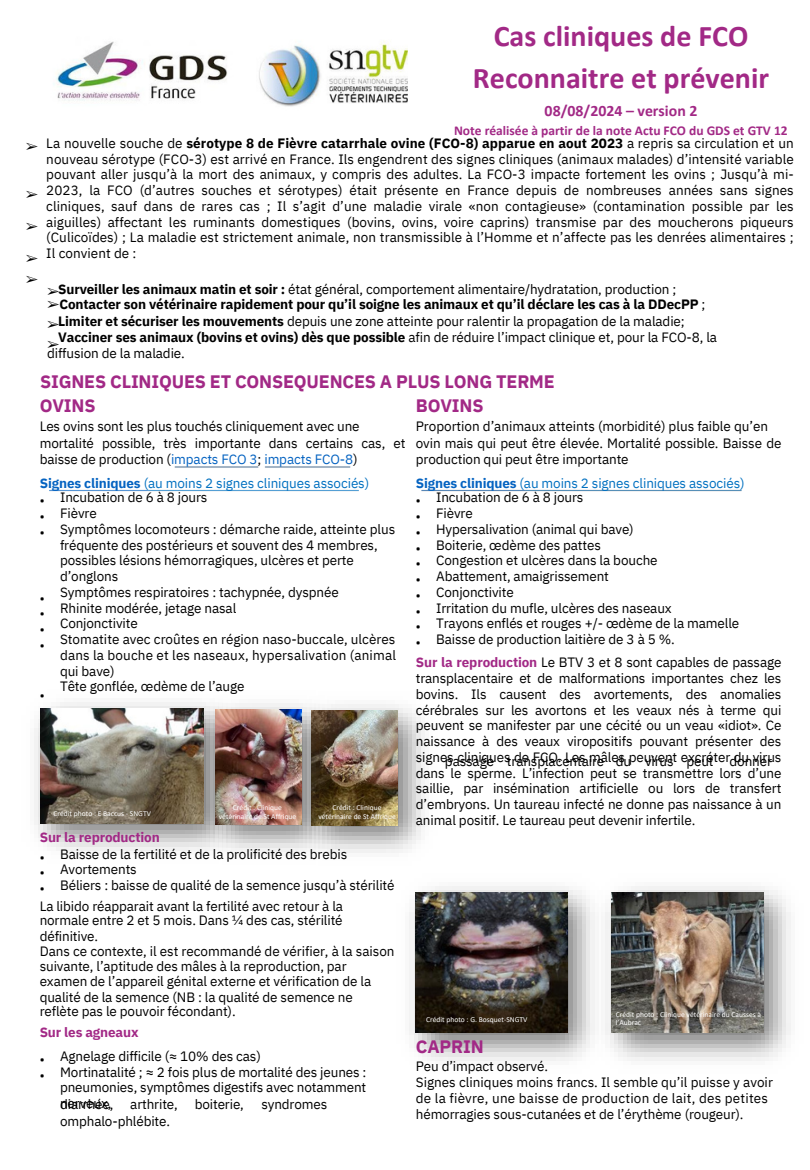
<style>
.page{position:relative;width:810px;height:1170px;background:#fff}
.page>*{position:absolute;margin:0;border:0;box-sizing:border-box;transform-origin:0 0}
.t1{font:700 30px/41.7px "Calibri";color:#a22986;text-align:center}
.t2{font:700 18px "IBM Plex Sans";letter-spacing:-.01em;color:#a22986}
.t3{font:700 15.9px "Calibri";color:#a22986}
.t4{font:13.5px/15.8px "IBM Plex Sans";letter-spacing:-.01em;color:#000}
.t5{font:13.5px "IBM Plex Sans";letter-spacing:-.01em;color:#0070c0}
.t6{font:700 13.5px "IBM Plex Sans";letter-spacing:-.01em;color:#000}
.t7{font:700 13.5px "Calibri";color:#a22986}
.t8{font:700 13.5px "IBM Plex Sans";letter-spacing:-.01em;color:#a22986}
.t9{font:13.5px/15.8px "IBM Plex Sans Cond";color:#000;text-align:justify}
.t10{font:13.5px "Free Serif";color:#000}
.t11{font:7.5px/9px "Calibri";color:#fff;text-align:center}
.s1{font-weight:700}
.s2{font-family:"Free Serif";font-weight:400}
.s3{font-weight:400}
.s4{color:#0563c1}
.s5{font-weight:700;color:#0563c1}
.s6{font-weight:700;color:#a22986}
</style>
<div class="page">
<img style="left:49px;top:489px;width:310px;height:3px">
<img style="left:174px;top:466px;width:177px;height:2px">
<img style="left:421px;top:489px;width:321px;height:3px">
<img style="left:345px;top:704px;width:80px;height:149px">
<img style="left:345px;top:710px;width:53px;height:115px">
<img style="left:611px;top:886px;width:180px;height:175px">
<img style="left:611px;top:892px;width:152px;height:141px">
<img style="left:409px;top:886px;width:202px;height:175px">
<img style="left:415px;top:892px;width:152px;height:141px">
<img style="left:34px;top:702px;width:158px;height:149px">
<img style="left:41px;top:709px;width:151px;height:114px">
<img style="left:192px;top:702px;width:153px;height:151px">
<img style="left:215px;top:710px;width:87px;height:114px">
<img style="left:53px;top:41px;width:174px;height:60px">
<img style="left:259px;top:41px;width:149px;height:66px">
<p class="t10" style="left:26px;top:139px;width:14px">➢</p>
<p class="t10" style="left:26px;top:187px;width:14px">➢</p>
<h3 class="t10" style="left:26px;top:219px;width:14px">➢</h3>
<h3 class="t10" style="left:26px;top:251px;width:14px">➢</h3>
<h3 class="t10" style="left:26px;top:272px;width:14px">➢</h3>
<h1 class="t1" style="left:473px;top:18px;width:298px">Cas cliniques de FCO<br>Reconnaitre et prévenir</h1>
<p class="t3" style="left:545px;top:104px;width:154px">08/08/2024 – version 2</p>
<p class="t7" style="left:454px;top:125px;width:335px">Note réalisée à partir de la note Actu FCO du GDS et GTV 12</p>
<h3 class="t4" style="left:46px;top:135px;width:749px;text-align:justify">La nouvelle souche de <span class="s1">sérotype 8 de Fièvre catarrhale ovine (FCO-8) apparue en aout 2023</span> a repris sa circulation et un nouveau sérotype (FCO-3) est arrivé en France. Ils engendrent des signes cliniques (animaux malades) d’intensité variable pouvant aller jusqu’à la mort des animaux, y compris des adultes. La FCO-3 impacte fortement les ovins ; Jusqu’à mi-2023, la FCO (d’autres souches et sérotypes) était présente en France depuis de nombreuses années sans signes cliniques, sauf dans de rares cas ; Il s’agit d’une maladie virale «non contagieuse» (contamination possible par les aiguilles) affectant les ruminants domestiques (bovins, ovins, voire caprins) transmise par des moucherons piqueurs (Culicoïdes) ; La maladie est strictement animale, non transmissible à l’Homme et n’affecte pas les denrées alimentaires ; Il convient de :</h3>
<p class="t4" style="left:58px;top:281px;width:620px"><span class="s1">Surveiller les animaux matin et soir :</span> état général, comportement alimentaire/hydratation, production ;</p>
<p class="t6" style="left:47px;top:295px;width:660px"><span class="s2">➢</span>Contacter son vétérinaire rapidement pour qu’il soigne les animaux et qu’il déclare les cas à la DDecPP <span class="s3">;</span></p>
<p class="t4" style="left:58px;top:313px;width:660px"><span class="s1">Limiter et sécuriser les mouvements</span> depuis une zone atteinte pour ralentir la propagation de la maladie;<br><span class="s1">Vacciner ses animaux (bovins et ovins) dès que possible</span> afin de réduire l’impact clinique et, pour la FCO-8, la</p>
<p class="t4" style="left:47px;top:346px;width:139px">diffusion de la maladie.</p>
<p class="t10" style="left:47px;top:284px;width:14px">➢</p>
<p class="t10" style="left:47px;top:317px;width:14px">➢</p>
<h3 class="t10" style="left:47px;top:337px;width:14px">➢</h3>
<h3 class="t2" style="left:40px;top:369px;width:516px">SIGNES CLINIQUES ET CONSEQUENCES A PLUS LONG TERME</h3>
<h1 class="t2" style="left:40px;top:394px;width:57px">OVINS</h1>
<h1 class="t4" style="left:40px;top:418px;width:367px;line-height:16.4px">Les ovins sont les plus touchés cliniquement avec une mortalité possible, très importante dans certains cas, et baisse de production (<span class="s4">impacts FCO 3</span>; <span class="s4">impacts FCO-8</span>)</h1>
<h1 class="t5" style="left:40px;top:474px;width:331px"><span class="s5">Signes cliniques</span> (au moins 2 signes cliniques associés)</h1>
<h3 class="t2" style="left:416px;top:394px;width:69px">BOVINS</h3>
<h3 class="t4" style="left:416px;top:418px;width:367px;line-height:16.4px">Proportion d’animaux atteints (morbidité) plus faible qu’en ovin mais qui peut être élevée. Mortalité possible. Baisse de production qui peut être importante</h3>
<h3 class="t5" style="left:416px;top:474px;width:330px"><span class="s5">Signes cliniques</span> (au moins 2 signes cliniques associés)</h3>
<p class="t4" style="left:60px;top:489px;width:337px">Incubation de 6 à 8 jours<br>Fièvre<br>Symptômes locomoteurs : démarche raide, atteinte plus fréquente des postérieurs et souvent des 4 membres, possibles lésions hémorragiques, ulcères et perte d’onglons<br>Symptômes respiratoires : tachypnée, dyspnée<br>Rhinite modérée, jetage nasal<br>Conjonctivite<br>Stomatite avec croûtes en région naso-buccale, ulcères dans la bouche et les naseaux, hypersalivation (animal</p>
<p class="t4" style="left:60px;top:663px;width:186px">qui bave)<br>Tête gonflée, œdème de l’auge</p>
<h2 class="t4" style="left:436px;top:489px;width:305px">Incubation de 6 à 8 jours<br>Fièvre<br>Hypersalivation (animal qui bave)<br>Boiterie, œdème des pattes<br>Congestion et ulcères dans la bouche<br>Abattement, amaigrissement<br>Conjonctivite<br>Irritation du mufle, ulcères des naseaux<br>Trayons enflés et rouges +/- œdème de la mamelle<br>Baisse de production laitière de 3 à 5 %.</h2>
<h3 class="t9" style="left:40px;top:492px;width:6px">•</h3>
<h3 class="t9" style="left:40px;top:508px;width:6px">•</h3>
<h3 class="t9" style="left:40px;top:524px;width:6px">•</h3>
<p class="t9" style="left:416px;top:492px;width:6px">• • • • • • • • • •</p>
<p class="t4" style="left:416px;top:654px;width:367px;text-align:justify"><span class="s6">Sur la reproduction</span> Le BTV 3 et 8 sont capables de passage transplacentaire et de malformations importantes chez les bovins. Ils causent des avortements, des anomalies cérébrales sur les avortons et les veaux nés à terme qui peuvent se manifester par une cécité ou un veau «idiot». Ce naissance à des veaux viropositifs pouvant présenter des signes cliniques de FCO. Les mâles peuvent excréter du virus dans le sperme. L’infection peut se transmettre lors d’une saillie, par insémination artificielle ou lors de transfert d’embryons. Un taureau infecté ne donne pas naissance à un animal positif. Le taureau peut devenir infertile.</p>
<p class="t9" style="left:40px;top:590px;width:6px">•</p>
<p class="t9" style="left:40px;top:605px;width:6px">•</p>
<p class="t9" style="left:40px;top:621px;width:6px">•</p>
<p class="t9" style="left:40px;top:637px;width:6px">•</p>
<p class="t9" style="left:40px;top:687px;width:6px">•</p>
<p class="t4" style="left:445px;top:753px;width:51px">passage</p>
<p class="t4" style="left:507px;top:753px;width:99px">transplacentaire</p>
<p class="t4" style="left:616px;top:753px;width:17px">du</p>
<p class="t4" style="left:645px;top:753px;width:30px">virus</p>
<p class="t4" style="left:686px;top:753px;width:29px">peut</p>
<p class="t4" style="left:730px;top:753px;width:44px">donner</p>
<h3 class="t11" style="left:233px;top:803px;width:51px">Crédit : Clinique</h3>
<h3 class="t11" style="left:219px;top:812px;width:79px">vétérinaire de St Affrique</h3>
<h3 class="t11" style="left:318px;top:804px;width:79px">Crédit : Clinique vétérinaire de St Affrique</h3>
<h3 class="t11" style="left:54px;top:810px;width:99px">Crédit photo : E Baccus - SNGTV</h3>
<p class="t8" style="left:40px;top:828px;width:122px">Sur la reproduction</p>
<h3 class="t4" style="left:60px;top:846px;width:336px">Baisse de la fertilité et de la prolificité des brebis<br>Avortements<br>Béliers : baisse de qualité de la semence jusqu’à stérilité</h3>
<p class="t4" style="left:40px;top:898px;width:356px;line-height:15.1px">La libido réapparait avant la fertilité avec retour à la normale entre 2 et 5 mois. Dans ¼ des cas, stérilité définitive.<br>Dans ce contexte, il est recommandé de vérifier, à la saison suivante, l’aptitude des mâles à la reproduction, par examen de l’appareil génital externe et vérification de la qualité de la semence (NB : la qualité de semence ne reflète pas le pouvoir fécondant).</p>
<p class="t8" style="left:40px;top:1023px;width:100px">Sur les agneaux</p>
<h3 class="t9" style="left:40px;top:1051px;width:6px">•</h3>
<h3 class="t9" style="left:40px;top:1067px;width:6px">•</h3>
<p class="t9" style="left:40px;top:849px;width:6px">• • •</p>
<p class="t4" style="left:60px;top:1048px;width:308px">Agnelage difficile (≈ 10% des cas)<br>Mortinatalité ; ≈ 2 fois plus de mortalité des jeunes : pneumonies, symptômes digestifs avec notamment</p>
<p class="t4" style="left:60px;top:1095px;width:55px">nerrreux,,</p>
<p class="t4" style="left:60px;top:1096px;width:51px">diavhée</p>
<h3 class="t4" style="left:130px;top:1096px;width:49px">arthrite,</h3>
<h3 class="t4" style="left:195px;top:1096px;width:51px">boiterie,</h3>
<h3 class="t4" style="left:261px;top:1096px;width:68px">syndromes</h3>
<h3 class="t4" style="left:60px;top:1113px;width:112px">omphalo-phlébite.</h3>
<p class="t11" style="left:426px;top:1015px;width:103px">Crédit photo : G. Bosquet-SNGTV</p>
<p class="t11" style="left:616px;top:1012px;width:147px;line-height:7.8px;text-align:left">Crédit photo : Clinique vétérinaire du Causses à l’Aubrac</p>
<p class="t2" style="left:416px;top:1035px;width:69px">CAPRIN</p>
<p class="t4" style="left:416px;top:1058px;width:359px">Peu d’impact observé.<br>Signes cliniques moins francs. Il semble qu’il puisse y avoir de la fièvre, une baisse de production de lait, des petites</p>
<p class="t4" style="left:416px;top:1106px;width:329px">hémorragies sous-cutanées et de l’érythème (rougeur).</p>
</div>
